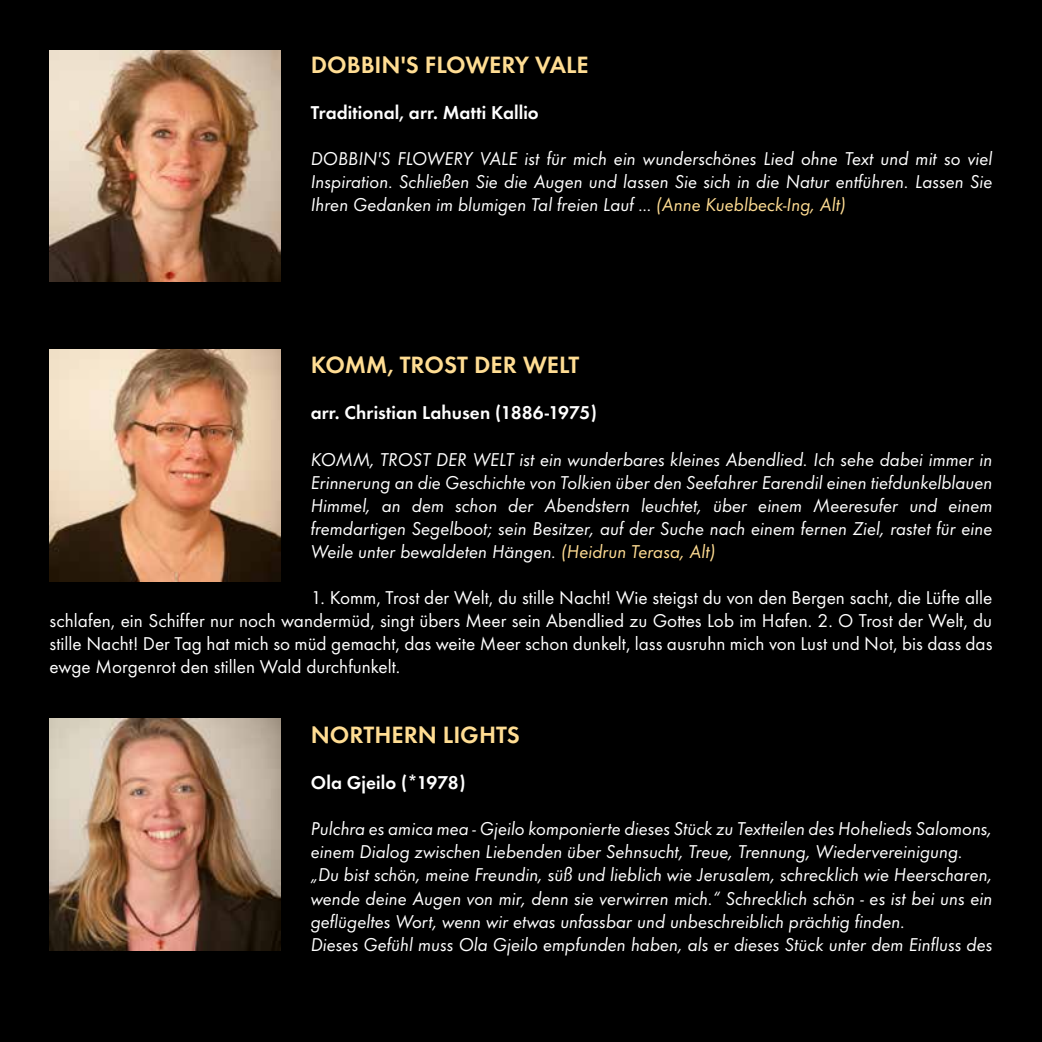
<style>
.page{position:relative;width:1042px;height:1042px;background:#000}
.page>*{position:absolute;margin:0;border:0;box-sizing:border-box;transform-origin:0 0}
.t1{font:600 24.5px "Futura T";color:#ffdd93}
.t2{font:italic 19.25px/23.1px "Futura T";color:#fff;text-align:justify}
.t3{font:19.25px/23.1px "Futura T";color:#fff;text-align:justify}
.t4{font:600 19.25px "Futura T";letter-spacing:.005em;color:#fff}
.s1{color:#ffdd93}
</style>
<div class="page">
<img style="left:50px;top:50px;width:231px;height:232px">
<img style="left:50px;top:350px;width:231px;height:231px">
<img style="left:50px;top:719px;width:231px;height:231px">
<p class="t1" style="left:311px;top:50px;width:279px">DOBBIN'S FLOWERY VALE</p>
<p class="t4" style="left:311px;top:101px;width:230px">Traditional, arr. Matti Kallio</p>
<p class="t2" style="left:311px;top:147px;width:683px">DOBBIN'S FLOWERY VALE ist für mich ein wunderschönes Lied ohne Text und mit so viel Inspiration. Schließen Sie die Augen und lassen Sie sich in die Natur entführen. Lassen Sie Ihren Gedanken im blumigen Tal freien Lauf … <span class="s1">(Anne Kueblbeck-Ing, Alt)</span></p>
<p class="t1" style="left:311px;top:350px;width:270px">KOMM, TROST DER WELT</p>
<p class="t4" style="left:311px;top:401px;width:288px">arr. Christian Lahusen (1886-1975)</p>
<p class="t2" style="left:311px;top:447px;width:683px">KOMM, TROST DER WELT ist ein wunderbares kleines Abendlied. Ich sehe dabei immer in Erinnerung an die Geschichte von Tolkien über den Seefahrer Earendil einen tiefdunkelblauen Himmel, an dem schon der Abendstern leuchtet, über einem Meeresufer und einem fremdartigen Segelboot; sein Besitzer, auf der Suche nach einem fernen Ziel, rastet für eine Weile unter bewaldeten Hängen. <span class="s1">(Heidrun Terasa, Alt)</span></p>
<p class="t3" style="left:50px;top:586px;width:944px;text-indent:261px">1. Komm, Trost der Welt, du stille Nacht! Wie steigst du von den Bergen sacht, die Lüfte alle schlafen, ein Schiffer nur noch wandermüd, singt übers Meer sein Abendlied zu Gottes Lob im Hafen. 2. O Trost der Welt, du stille Nacht! Der Tag hat mich so müd gemacht, das weite Meer schon dunkelt, lass ausruhn mich von Lust und Not, bis dass das ewge Morgenrot den stillen Wald durchfunkelt.</p>
<p class="t1" style="left:311px;top:720px;width:211px">NORTHERN LIGHTS</p>
<p class="t4" style="left:311px;top:771px;width:156px">Ola Gjeilo (*1978)</p>
<p class="t2" style="left:311px;top:817px;width:683px;text-align:left">Pulchra es amica mea - Gjeilo komponierte dieses Stück zu Textteilen des Hohelieds Salomons, einem Dialog zwischen Liebenden über Sehnsucht, Treue, Trennung, Wiedervereinigung. „Du bist schön, meine Freundin, süß und lieblich wie Jerusalem, schrecklich wie Heerscharen, wende deine Augen von mir, denn sie verwirren mich.“ Schrecklich schön - es ist bei uns ein geflügeltes Wort, wenn wir etwas unfassbar und unbeschreiblich prächtig finden.<br>Dieses Gefühl muss Ola Gjeilo empfunden haben, als er dieses Stück unter dem Einfluss des</p>
</div>
